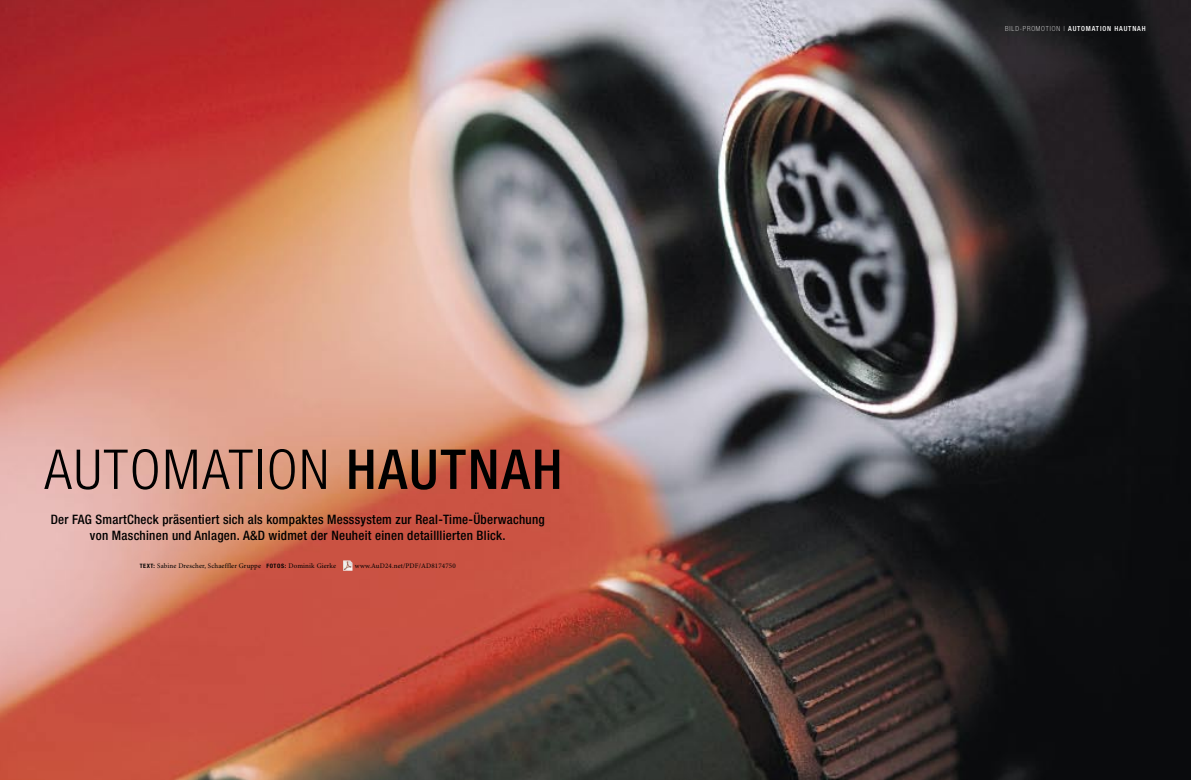
<style>
.page{position:relative;width:1191px;height:780px;background:#fff}
.page>*{position:absolute;margin:0;border:0;box-sizing:border-box;transform-origin:0 0}
.Bildreportage_Headline{font:300 condensed 55px "Helvetica Neue LT Std";letter-spacing:.035em;color:#000}
.Bildreportage_Teaser{font:500 condensed 13px/16px "Helvetica Neue LT Std";letter-spacing:.02em;color:#000;text-align:center}
.Beitrag_Autor_und_Bilder{font:7px "Minion Pro";letter-spacing:.02em;color:#000}
.Rubrik_rechts{font:500 condensed 7px "Helvetica Neue LT Std";letter-spacing:.12em;color:#fff}
.s1{font-weight:500}
.s2{font-family:"Helvetica Neue LT Std";font-weight:700;font-stretch:condensed;font-size:6px}
.s3{font-weight:100}
</style>
<div class="page">
<img style="left:0;top:0;width:1191px;height:780px">
<svg style="left:343px;top:560px;width:10px;height:10px"></svg>
<p class="Bildreportage_Headline" style="left:44px;top:438px;width:519px">AUTOMATION <span class="s1">HAUTNAH</span></p>
<p class="Bildreportage_Teaser" style="left:51px;top:510px;width:495px">Der FAG SmartCheck präsentiert sich als kompaktes Messsystem zur Real-Time-Überwachung von Maschinen und Anlagen. A&amp;D widmet der Neuheit einen detailllierten Blick.</p>
<p class="Beitrag_Autor_und_Bilder" style="left:140px;top:561px;width:198px"><span class="s2">TEXT:</span> Sabine Drescher, Schaeffler Gruppe <span class="s2">FOTOS:</span> Dominik Gierke</p>
<p class="Beitrag_Autor_und_Bilder" style="left:355px;top:561px;width:102px">www.AuD24.net/PDF/AD8174750</p>
<p class="Rubrik_rechts" style="left:1005px;top:24px;width:142px"><span class="s3">BILD-PROMOTION |</span> AUTOMATION HAUTNAH</p>
</div>
